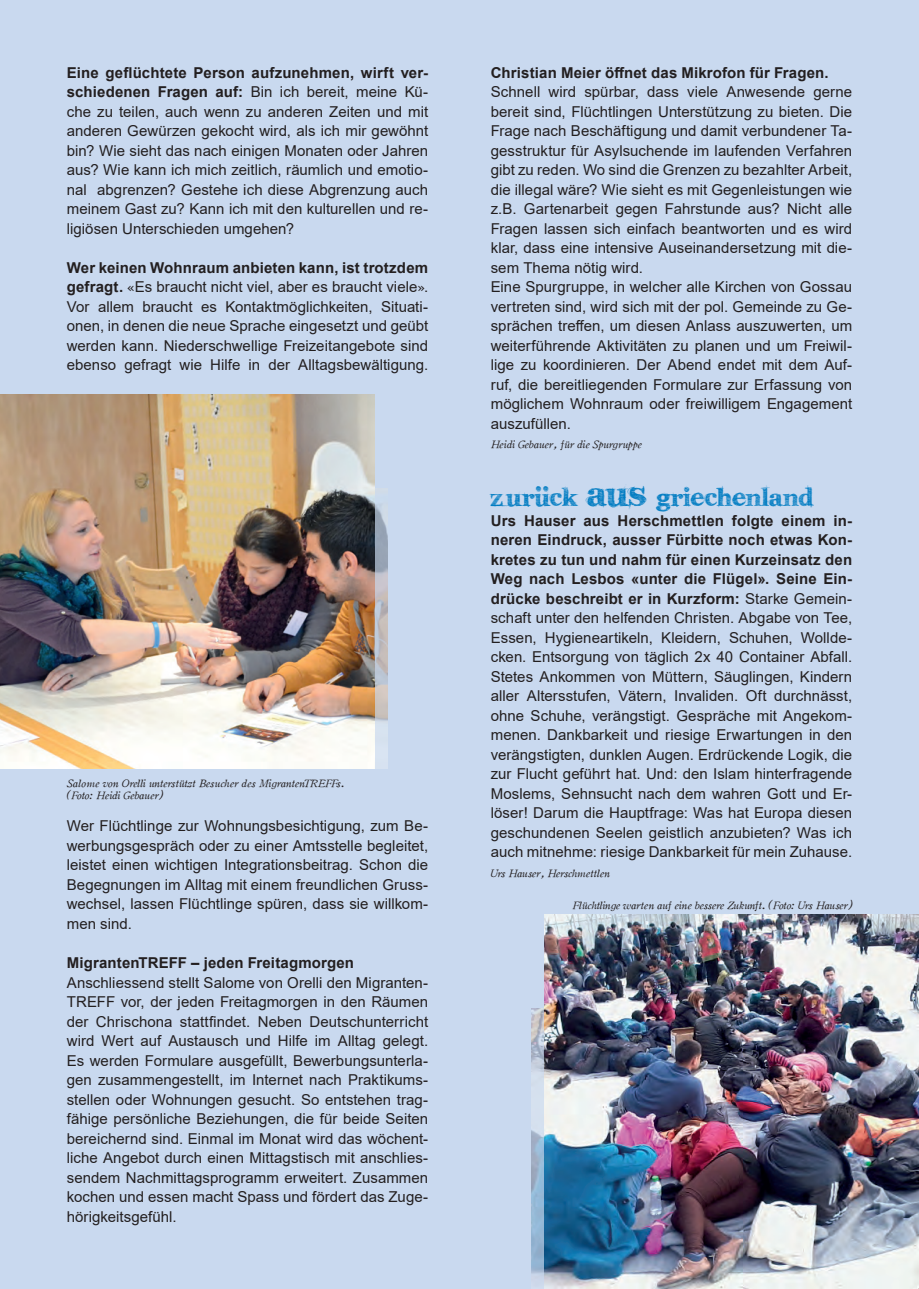
<style>
.page{position:relative;width:919px;height:1289px;background:#fff}
.page>*{position:absolute;margin:0;border:0;box-sizing:border-box;transform-origin:0 0}
.t1{font:33px "karabin E.";letter-spacing:.005em;color:#007cc2}
.t2{font:15px/19.5px "Arial";letter-spacing:.005em;color:#231f20;text-align:justify}
.t3{font:700 15px "Arial";letter-spacing:.01em;color:#231f20}
.t4{font:10.5px/12.6px "Oldstyle Italic HPLHS";letter-spacing:-.015em;color:#231f20}
.s1{font-weight:700}
.s2{font-family:"Stone Sans LT"}
.s3{font-size:48px}
</style>
<div class="page">
<div style="left:0;top:0;width:918px;height:1288px;background:#c9d9ef"></div>
<img style="left:0;top:394px;width:374px;height:375px">
<img style="left:374px;top:488px;width:13px;height:281px">
<img style="left:544px;top:914px;width:374px;height:374px">
<img style="left:531px;top:1008px;width:13px;height:270px">
<p class="t2" style="left:67px;top:63px;width:363px"><span class="s1">Eine geflüchtete Person aufzunehmen, wirft ver&shy;schiedenen Fragen auf:</span> Bin ich bereit, meine Kü&shy;che zu teilen, auch wenn zu anderen Zeiten und mit anderen Gewürzen gekocht wird, als ich mir gewöhnt bin? Wie sieht das nach einigen Monaten oder Jahren aus? Wie kann ich mich zeitlich, räumlich und emotio&shy;nal abgrenzen? Gestehe ich diese Abgrenzung auch meinem Gast zu? Kann ich mit den kulturellen und re&shy;ligiösen Unterschieden umgehen?</p>
<p class="t2" style="left:67px;top:258px;width:363px"><span class="s1">Wer keinen Wohnraum anbieten kann, ist trotzdem gefragt.</span> <span class="s2">«</span>Es braucht nicht viel, aber es braucht viele<span class="s2">»</span>.<br>Vor allem braucht es Kontaktmöglichkeiten, Situati&shy;onen, in denen die neue Sprache eingesetzt und geübt werden kann. Niederschwellige Freizeitangebote sind ebenso gefragt wie Hilfe in der Alltagsbewältigung.</p>
<p class="t4" style="left:67px;top:775px;width:279px">Salome von Orelli unterstützt Besucher des MigrantenTREFFs. (Foto: Heidi Gebauer)</p>
<p class="t2" style="left:67px;top:816px;width:363px">Wer Flüchtlinge zur Wohnungsbesichtigung, zum Be&shy;werbungsgespräch oder zu einer Amtsstelle begleitet, leistet einen wichtigen Integrationsbeitrag. Schon die Begegnungen im Alltag mit einem freundlichen Gruss&shy;wechsel, lassen Flüchtlinge spüren, dass sie willkom&shy;men sind.</p>
<p class="t3" style="left:67px;top:952px;width:289px">MigrantenTREFF – jeden Freitagmorgen</p>
<p class="t2" style="left:67px;top:972px;width:363px">Anschliessend stellt Salome von Orelli den Migranten-TREFF vor, der jeden Freitagmorgen in den Räumen der Chrischona stattfindet. Neben Deutschunterricht wird Wert auf Austausch und Hilfe im Alltag gelegt.<br>Es werden Formulare ausgefüllt, Bewerbungsunterla&shy;gen zusammengestellt, im Internet nach Praktikums&shy;stellen oder Wohnungen gesucht. So entstehen trag&shy;fähige persönliche Beziehungen, die für beide Seiten bereichernd sind. Einmal im Monat wird das wöchent&shy;liche Angebot durch einen Mittagstisch mit anschlies&shy;sendem Nachmittagsprogramm erweitert. Zusammen kochen und essen macht Spass und fördert das Zuge&shy;hörigkeitsgefühl.</p>
<p class="t3" style="left:490px;top:62px;width:339px">Christian Meier öffnet das Mikrofon für Fragen.</p>
<p class="t2" style="left:490px;top:82px;width:363px;text-align:left">Schnell wird spürbar, dass viele Anwesende gerne bereit sind, Flüchtlingen Unterstützung zu bieten. Die Frage nach Beschäftigung und damit verbundener Ta&shy;gesstruktur für Asylsuchende im laufenden Verfahren gibt zu reden. Wo sind die Grenzen zu bezahlter Arbeit, die illegal wäre? Wie sieht es mit Gegenleistungen wie z.B. Gartenarbeit gegen Fahrstunde aus? Nicht alle Fragen lassen sich einfach beantworten und es wird klar, dass eine intensive Auseinandersetzung mit die&shy;sem Thema nötig wird.<br>Eine Spurgruppe, in welcher alle Kirchen von Gossau vertreten sind, wird sich mit der pol. Gemeinde zu Ge&shy;sprächen treffen, um diesen Anlass auszuwerten, um weiterführende Aktivitäten zu planen und um Freiwil&shy;lige zu koordinieren. Der Abend endet mit dem Auf&shy;ruf, die bereitliegenden Formulare zur Erfassung von möglichem Wohnraum oder freiwilligem Engagement auszufüllen.</p>
<p class="t4" style="left:490px;top:437px;width:152px">Heidi Gebauer, für die Spurgruppe</p>
<h1 class="t1" style="left:490px;top:479px;width:324px">zuruck <span class="s3">aus</span> griechenland</h1>
<p class="t2" style="left:490px;top:510px;width:363px"><span class="s1">Urs Hauser aus Herschmettlen folgte einem in&shy;neren Eindruck, ausser Fürbitte noch etwas Kon&shy;kretes zu tun und nahm für einen Kurzeinsatz den Weg nach Lesbos «unter die Flügel». Seine Ein&shy;drücke beschreibt er in Kurzform:</span> Starke Gemein&shy;schaft unter den helfenden Christen. Abgabe von Tee, Essen, Hygieneartikeln, Kleidern, Schuhen, Wollde&shy;cken. Entsorgung von täglich 2x 40 Container Abfall.<br>Stetes Ankommen von Müttern, Säuglingen, Kindern aller Altersstufen, Vätern, Invaliden. Oft durchnässt, ohne Schuhe, verängstigt. Gespräche mit Angekom&shy;menen. Dankbarkeit und riesige Erwartungen in den verängstigten, dunklen Augen. Erdrückende Logik, die zur Flucht geführt hat. Und: den Islam hinterfragende Moslems, Sehnsucht nach dem wahren Gott und Er&shy;löser! Darum die Hauptfrage: Was hat Europa diesen geschundenen Seelen geistlich anzubieten? Was ich auch mitnehme: riesige Dankbarkeit für mein Zuhause.</p>
<p class="t4" style="left:490px;top:865px;width:121px">Urs Hauser, Herschmettlen</p>
<h1 class="t1" style="left:563px;top:486px;width:8px;rotate:90deg">:</h1>
<p class="t4" style="left:572px;top:898px;width:281px">Flüchtlinge warten auf eine bessere Zukunft. (Foto: Urs Hauser)</p>
</div>
